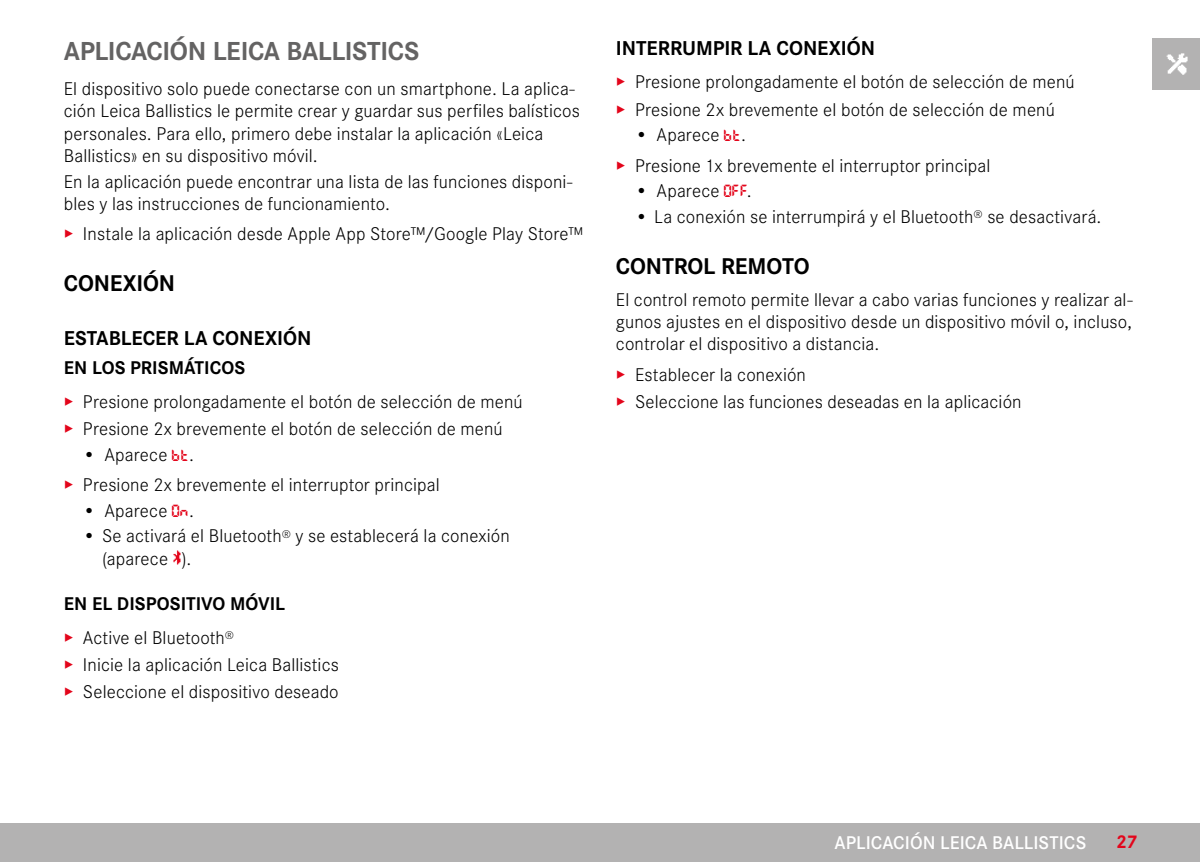
<style>
.page{position:relative;width:1200px;height:862px;background:#fff}
.page>*{position:absolute;margin:0;border:0;box-sizing:border-box;transform-origin:0 0}
.Heading____Chapter{font:700 27px "Corporate S";letter-spacing:-.015em;color:#646363}
.Heading____Heading_0{font:700 23.62px "Corporate S";letter-spacing:-.005em;color:#000}
.Heading____Heading_0-2{font:700 20.7px "Corporate S";color:#000}
.Text____Body_Text{font:300 19.12px/22.3px "Corporate S";letter-spacing:.005em;color:#000}
.Heading____Heading_0-3{font:700 19.12px "Corporate S";color:#000}
.t1{font:600 19.12px "Corporate S";letter-spacing:.005em;color:#fff}
.t2{font:700 19.12px "Corporate S";color:#e3051b}
.s1{color:#e3051b}
.s2{font-family:"Digital Dismay";font-weight:400;font-size:18px;color:#e3051b}
</style>
<div class="page">
<div style="left:1151px;top:38px;width:48px;height:51px;background:#b3b2b2"></div>
<img style="left:1166px;top:53px;width:22px;height:21px">
<div style="left:0;top:823px;width:1199px;height:38px;background:#b3b2b2"></div>
<img style="left:173px;top:550px;width:8px;height:14px">
<p class="Heading____Chapter" style="left:64px;top:29px;width:357px">APLICACIÓN LEICA BALLISTICS</p>
<p class="Text____Body_Text" style="left:64px;top:76px;width:517px">El dispositivo solo puede conectarse con un smartphone. La aplica&shy;ción Leica Ballistics le permite crear y guardar sus perfiles balísticos personales. Para ello, primero debe instalar la aplicación «Leica Ballistics» en su dispositivo móvil.</p>
<p class="Text____Body_Text" style="left:64px;top:169px;width:510px">En la aplicación puede encontrar una lista de las funciones disponi&shy;bles y las instrucciones de funcionamiento.</p>
<p class="Text____Body_Text" style="left:64px;top:222px;width:520px"><span class="s1">▸</span> Instale la aplicación desde Apple App Store™/Google Play Store™</p>
<p class="Heading____Heading_0" style="left:64px;top:264px;width:113px">CONEXIÓN</p>
<p class="Heading____Heading_0-2" style="left:64px;top:321px;width:249px">ESTABLECER LA CONEXIÓN</p>
<p class="Heading____Heading_0-3" style="left:64px;top:352px;width:183px">EN LOS PRISMÁTICOS</p>
<p class="Text____Body_Text" style="left:64px;top:389px;width:460px"><span class="s1">▸</span> Presione prolongadamente el botón de selección de menú</p>
<p class="Text____Body_Text" style="left:64px;top:416px;width:440px"><span class="s1">▸</span> Presione 2x brevemente el botón de selección de menú</p>
<p class="Text____Body_Text" style="left:83px;top:442px;width:112px">• Aparece <span class="s2">bt</span>.</p>
<p class="Text____Body_Text" style="left:64px;top:472px;width:377px"><span class="s1">▸</span> Presione 2x brevemente el interruptor principal</p>
<p class="Text____Body_Text" style="left:83px;top:498px;width:112px">• Aparece <span class="s2">On</span>.</p>
<p class="Text____Body_Text" style="left:102px;top:523px;width:409px;text-indent:-19px">• Se activará el Bluetooth<sup>®</sup> y se establecerá la conexión (aparece ).</p>
<p class="Heading____Heading_0-3" style="left:64px;top:588px;width:223px">EN EL DISPOSITIVO MÓVIL</p>
<p class="Text____Body_Text" style="left:64px;top:624px;width:172px"><span class="s1">▸</span> Active el Bluetooth<sup>®</sup></p>
<p class="Text____Body_Text" style="left:64px;top:652px;width:276px"><span class="s1">▸</span> Inicie la aplicación Leica Ballistics</p>
<p class="Text____Body_Text" style="left:64px;top:679px;width:276px"><span class="s1">▸</span> Seleccione el dispositivo deseado</p>
<p class="Heading____Heading_0-2" style="left:615px;top:32px;width:261px">INTERRUMPIR LA CONEXIÓN</p>
<p class="Text____Body_Text" style="left:615px;top:70px;width:460px"><span class="s1">▸</span> Presione prolongadamente el botón de selección de menú</p>
<p class="Text____Body_Text" style="left:615px;top:97px;width:440px"><span class="s1">▸</span> Presione 2x brevemente el botón de selección de menú</p>
<p class="Text____Body_Text" style="left:635px;top:123px;width:112px">• Aparece <span class="s2">bt</span>.</p>
<p class="Text____Body_Text" style="left:615px;top:153px;width:376px"><span class="s1">▸</span> Presione 1x brevemente el interruptor principal</p>
<p class="Text____Body_Text" style="left:635px;top:179px;width:118px">• Aparece <span class="s2">Off</span>.</p>
<p class="Text____Body_Text" style="left:635px;top:204px;width:468px">• La conexión se interrumpirá y el Bluetooth<sup>®</sup> se desactivará.</p>
<p class="Heading____Heading_0" style="left:615px;top:247px;width:195px">CONTROL REMOTO</p>
<p class="Text____Body_Text" style="left:615px;top:287px;width:518px;text-align:justify">El control remoto permite llevar a cabo varias funciones y realizar al&shy;gunos ajustes en el dispositivo desde un dispositivo móvil o, incluso, controlar el dispositivo a distancia.</p>
<p class="Text____Body_Text" style="left:615px;top:362px;width:191px"><span class="s1">▸</span> Establecer la conexión</p>
<p class="Text____Body_Text" style="left:615px;top:389px;width:407px"><span class="s1">▸</span> Seleccione las funciones deseadas en la aplicación</p>
<p class="t1" style="left:834px;top:827px;width:253px">APLICACIÓN LEICA BALLISTICS</p>
<p class="t2" style="left:1115px;top:826px;width:23px">27</p>
</div>
